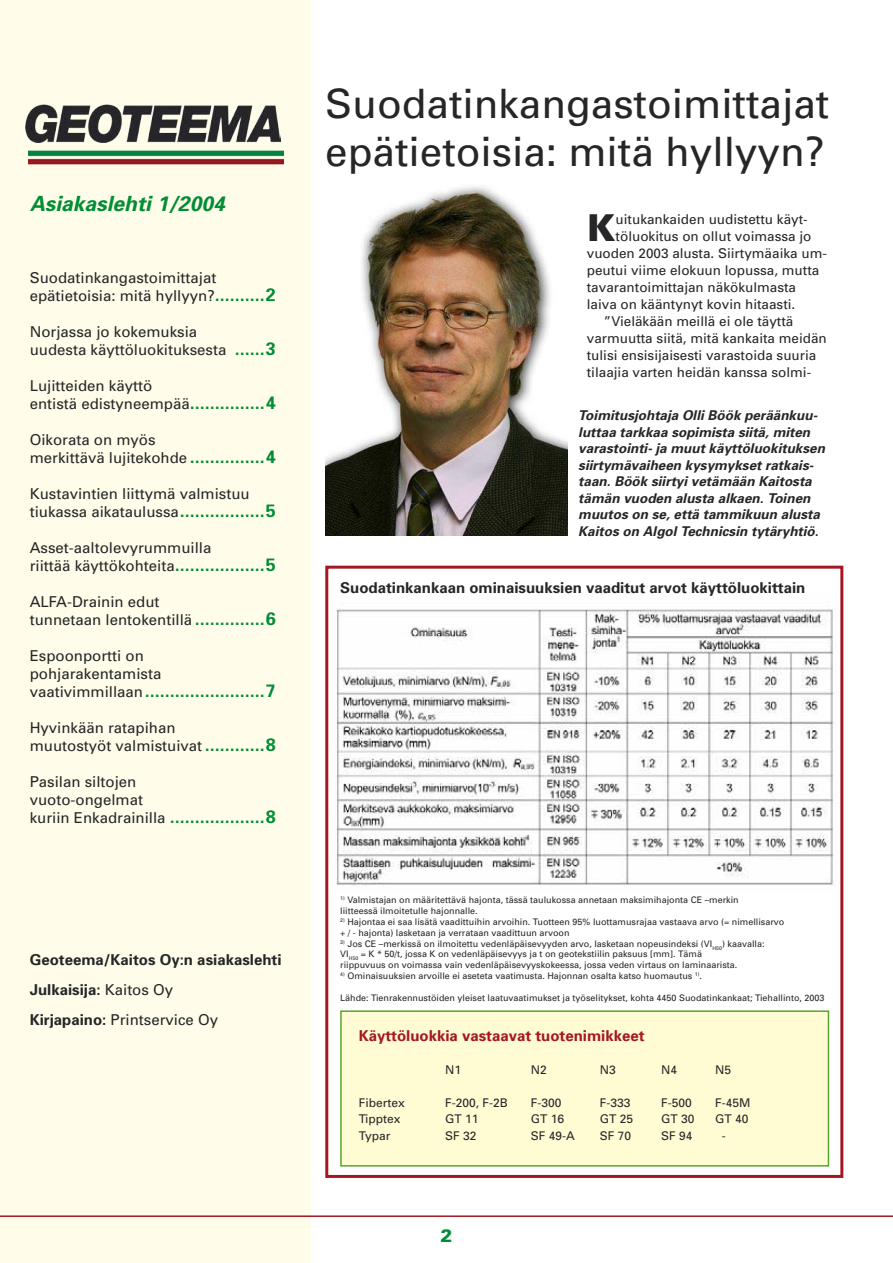
<style>
.page{position:relative;width:893px;height:1263px;background:#fff}
.page>*{position:absolute;margin:0;border:0;box-sizing:border-box;transform-origin:0 0}
.t1{font:40.5px/48.6px "Univers";color:#262628}
.t2{font:900 37.05px "Univers";color:#262628}
.t3{font:italic 700 21px "Univers";color:#008d35}
.t4{font:700 18px "Univers";color:#008d35}
.t5{font:900 18px "Univers";color:#008d35}
.t6{font:15px/18px "Univers";color:#262628}
.t7{font:700 15px/30px "Univers";color:#262628}
.t8{font:700 15px "Univers";color:#a31823}
.t9{font:13.5px "Univers";color:#262628}
.t10{font:italic 700 13.5px/16.5px "Univers";color:#262628}
.t11{font:12px "Univers";color:#262628}
.t12{font:9px/10.8px "Univers";color:#262628}
.s1{font-weight:700;font-size:18px;color:#008d35}
.s2{font-weight:400;font-size:15px;color:#262628}
.s3{font-weight:400}
</style>
<div class="page">
<div style="left:325px;top:566px;width:518px;height:612px;border:3px solid #a31823"></div>
<div style="left:0;top:0;width:310px;height:1263px;background:#fffdea"></div>
<hr style="left:0;top:1215px;width:893px;height:2px;background:#a31823">
<img style="left:325px;top:186px;width:243px;height:350px">
<img style="left:26px;top:104px;width:255px;height:39px">
<img style="left:28px;top:151px;width:255px;height:14px">
<img style="left:335px;top:609px;width:501px;height:277px">
<div style="left:341px;top:1011px;width:487px;height:155px;background:#fffbd3"></div>
<div style="left:340px;top:1010px;width:489px;height:156px;border:2px solid #58a52b"></div>
<h3 class="t3" style="left:30px;top:190px;width:196px">Asiakaslehti 1/2004</h3>
<h3 class="t6" style="left:30px;top:269px;width:248px">Suodatinkangastoimittajat epätietoisia: mitä hyllyyn?<span class="s1">..........2</span></h3>
<h3 class="t6" style="left:30px;top:323px;width:248px">Norjassa jo kokemuksia<br>uudesta käyttöluokituksesta <span class="s1">......3</span></h3>
<h3 class="t6" style="left:30px;top:377px;width:248px">Lujitteiden käyttö<br>entistä edistyneempää<span class="s1">...............4</span></h3>
<h3 class="t6" style="left:30px;top:431px;width:248px">Oikorata on myös<br>merkittävä lujitekohde <span class="s1">...............4</span></h3>
<h3 class="t6" style="left:30px;top:485px;width:248px">Kustavintien liittymä valmistuu tiukassa aikataulussa<span class="s1">.................5</span></h3>
<h3 class="t6" style="left:30px;top:539px;width:248px">Asset-aaltolevyrummuilla<br>riittää käyttökohteita<span class="s1">..................5</span></h3>
<h3 class="t6" style="left:30px;top:593px;width:248px">ALFA-Drainin edut<br>tunnetaan lentokentillä <span class="s1">..............6</span></h3>
<h3 class="t6" style="left:30px;top:647px;width:133px">Espoonportti on pohjarakentamista</h3>
<h3 class="t4" style="left:30px;top:679px;width:248px"><span class="s2">vaativimmillaan</span>........................7</h3>
<h3 class="t6" style="left:30px;top:719px;width:248px">Hyvinkään ratapihan<br>muutostyöt valmistuivat <span class="s1">............8</span></h3>
<h3 class="t6" style="left:30px;top:773px;width:115px">Pasilan siltojen vuoto-ongelmat</h3>
<h3 class="t4" style="left:30px;top:805px;width:248px"><span class="s2">kuriin Enkadrainilla</span> ...................8</h3>
<h3 class="t7" style="left:30px;top:944px;width:253px">Geoteema/Kaitos Oy:n asiakaslehti<br>Julkaisija: <span class="s3">Kaitos Oy<br></span>Kirjapaino: <span class="s3">Printservice Oy</span></h3>
<h1 class="t1" style="left:325px;top:78px;width:506px">Suodatinkangastoimittajat epätietoisia: mitä hyllyyn?</h1>
<h2 class="t2" style="left:587px;top:205px;width:30px">K</h2>
<h3 class="t9" style="left:616px;top:211px;width:194px">uitukankaiden uudistettu käyt-</h3>
<h3 class="t9" style="left:616px;top:228px;width:197px">töluokitus on ollut voimassa jo</h3>
<h3 class="t9" style="left:587px;top:245px;width:242px">vuoden 2003 alusta. Siirtymäaika um-</h3>
<h3 class="t9" style="left:587px;top:262px;width:234px">peutui viime elokuun lopussa, mutta</h3>
<h3 class="t9" style="left:587px;top:279px;width:211px">tavarantoimittajan näkökulmasta</h3>
<h3 class="t9" style="left:587px;top:296px;width:210px">laiva on kääntynyt kovin hitaasti.</h3>
<h3 class="t9" style="left:604px;top:313px;width:191px">”Vieläkään meillä ei ole täyttä</h3>
<h3 class="t9" style="left:587px;top:330px;width:242px">varmuutta siitä, mitä kankaita meidän</h3>
<h3 class="t9" style="left:587px;top:347px;width:231px">tulisi ensisijaisesti varastoida suuria</h3>
<h3 class="t9" style="left:587px;top:364px;width:226px">tilaajia varten heidän kanssa solmi-</h3>
<p class="t10" style="left:578px;top:407px;width:248px">Toimitusjohtaja Olli Böök peräänkuu&shy;luttaa tarkkaa sopimista siitä, miten varastointi- ja muut käyttöluokituksen siirtymävaiheen kysymykset ratkais&shy;taan. Böök siirtyi vetämään Kaitosta tämän vuoden alusta alkaen. Toinen muutos on se, että tammikuun alusta Kaitos on Algol Technicsin tytäryhtiö.</p>
<h3 class="t7" style="left:340px;top:573px;width:467px">Suodatinkankaan ominaisuuksien vaaditut arvot käyttöluokittain</h3>
<p class="t12" style="left:340px;top:894px;width:400px"><sup>1)</sup> Valmistajan on määritettävä hajonta, tässä taulukossa annetaan maksimihajonta CE –merkin liitteessä ilmoitetulle hajonnalle.</p>
<p class="t12" style="left:340px;top:916px;width:446px"><sup>2)</sup> Hajontaa ei saa lisätä vaadittuihin arvoihin. Tuotteen 95% luottamusrajaa vastaava arvo (= nimellisarvo + / - hajonta) lasketaan ja verrataan vaadittuun arvoon</p>
<p class="t12" style="left:340px;top:938px;width:426px"><sup>3)</sup> Jos CE –merkissä on ilmoitettu vedenläpäisevyyden arvo, lasketaan nopeusindeksi (VI<sub>H50</sub>) kaavalla:<br>VI<sub>H50</sub> = K * 50/t, jossa K on vedenläpäisevyys ja t on geotekstiilin paksuus [mm]. Tämä<br>riippuvuus on voimassa vain vedenläpäisevyyskokeessa, jossa veden virtaus on laminaarista.</p>
<p class="t12" style="left:340px;top:970px;width:363px"><sup>4)</sup> Ominaisuuksien arvoille ei aseteta vaatimusta. Hajonnan osalta katso huomautus <sup>1)</sup>.</p>
<p class="t12" style="left:340px;top:992px;width:486px">Lähde: Tienrakennustöiden yleiset laatuvaatimukset ja työselitykset, kohta 4450 Suodatinkankaat; Tiehallinto, 2003</p>
<h3 class="t8" style="left:359px;top:1026px;width:287px">Käyttöluokkia vastaavat tuotenimikkeet</h3>
<h3 class="t11" style="left:445px;top:1062px;width:18px">N1</h3>
<h3 class="t11" style="left:531px;top:1062px;width:18px">N2</h3>
<h3 class="t11" style="left:600px;top:1062px;width:18px">N3</h3>
<h3 class="t11" style="left:661px;top:1062px;width:18px">N4</h3>
<h3 class="t11" style="left:715px;top:1062px;width:18px">N5</h3>
<h3 class="t11" style="left:359px;top:1095px;width:48px">Fibertex</h3>
<h3 class="t11" style="left:445px;top:1095px;width:64px">F-200, F-2B</h3>
<h3 class="t11" style="left:531px;top:1095px;width:32px">F-300</h3>
<h3 class="t11" style="left:600px;top:1095px;width:32px">F-333</h3>
<h3 class="t11" style="left:661px;top:1095px;width:32px">F-500</h3>
<h3 class="t11" style="left:715px;top:1095px;width:37px">F-45M</h3>
<h3 class="t11" style="left:359px;top:1111px;width:43px">Tipptex</h3>
<h3 class="t11" style="left:445px;top:1111px;width:35px">GT 11</h3>
<h3 class="t11" style="left:531px;top:1111px;width:35px">GT 16</h3>
<h3 class="t11" style="left:600px;top:1111px;width:35px">GT 25</h3>
<h3 class="t11" style="left:661px;top:1111px;width:35px">GT 30</h3>
<h3 class="t11" style="left:715px;top:1111px;width:35px">GT 40</h3>
<h3 class="t11" style="left:359px;top:1128px;width:33px">Typar</h3>
<h3 class="t11" style="left:445px;top:1128px;width:33px">SF 32</h3>
<h3 class="t11" style="left:531px;top:1128px;width:46px">SF 49-A</h3>
<h3 class="t11" style="left:600px;top:1128px;width:33px">SF 70</h3>
<h3 class="t11" style="left:661px;top:1128px;width:33px">SF 94</h3>
<h3 class="t11" style="left:722px;top:1128px;width:5px">-</h3>
<h3 class="t5" style="left:440px;top:1224px;width:14px">2</h3>
</div>
